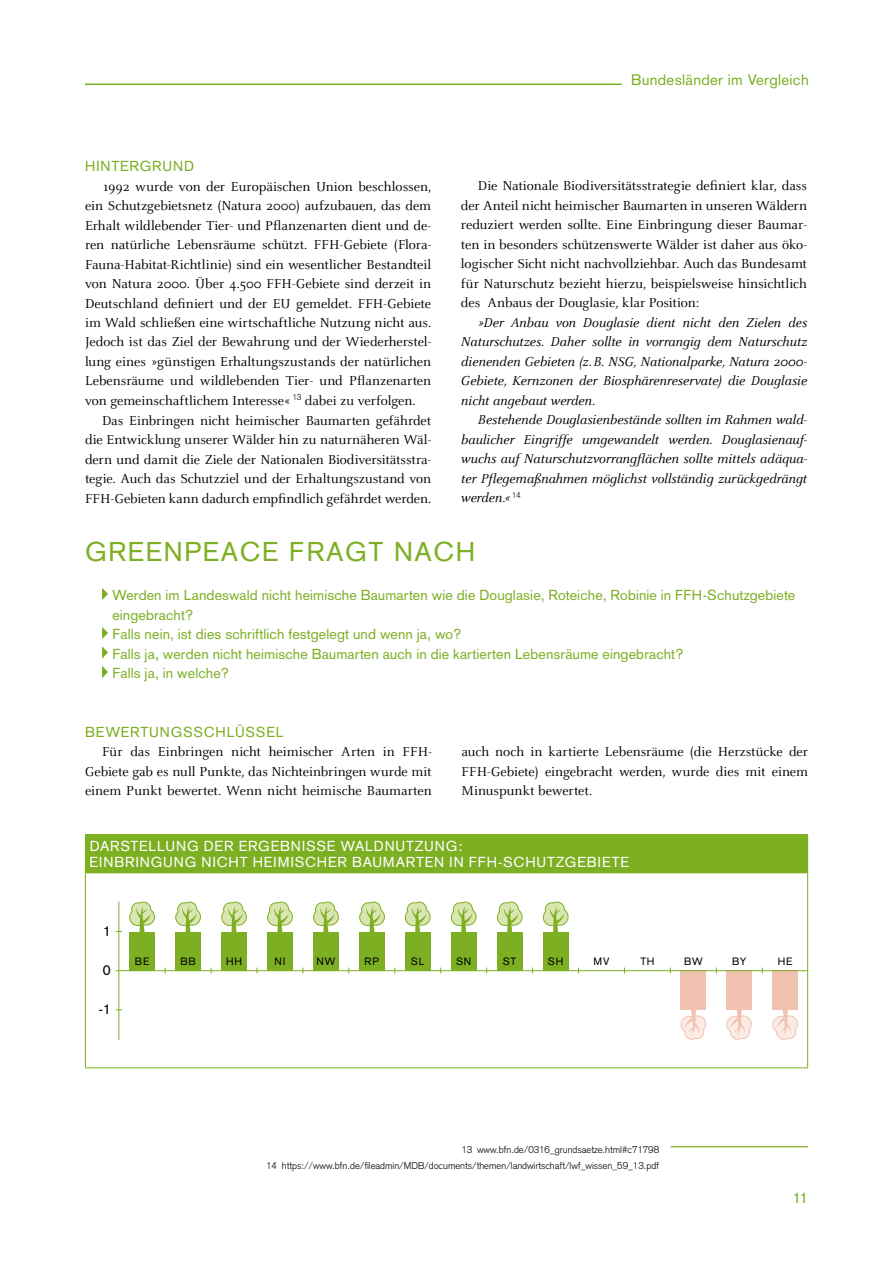
<style>
.page{position:relative;width:893px;height:1263px;background:#fff}
.page>*{position:absolute;margin:0;border:0;box-sizing:border-box;transform-origin:0 0}
.t1{font:26.85px "Akzidenz Grotesk";letter-spacing:.06em;color:#7daf23}
.t2{font:15px "Akzidenz Grotesk";letter-spacing:.02em;color:#7daf23}
.t3{font:14.25px/19.5px "Celeste";letter-spacing:-.005em;color:#000;text-align:justify}
.t4{font:italic 14.25px/19.5px "Celeste";letter-spacing:-.005em;color:#000;text-align:justify}
.t5{font:14.25px/19.5px "Akzidenz Grotesk";letter-spacing:.01em;color:#7daf23}
.t6{font:14.25px "Akzidenz Grotesk";letter-spacing:.06em;color:#fff}
.t7{font:14.25px "Akzidenz Grotesk";letter-spacing:.06em;color:#7daf23}
.t8{font:14.25px "Akzidenz Grotesk";color:#000}
.t9{font:10.5px "Akzidenz Grotesk";letter-spacing:.075em;color:#000}
.t10{font:300 9.75px/15.9px "Akzidenz Grotesk";color:#000;text-align:right}
</style>
<div class="page">
<hr style="left:85px;top:84px;width:537px;height:1px;background:#7daf23">
<div style="left:85px;top:834px;width:723px;height:39px;background:#7daf23"></div>
<hr style="left:85px;top:873px;width:1px;height:194px;background:#7daf23">
<hr style="left:807px;top:873px;width:1px;height:194px;background:#7daf23">
<hr style="left:85px;top:1067px;width:723px;height:1px;background:#7daf23">
<svg style="left:102px;top:588px;width:6px;height:12px"></svg>
<svg style="left:102px;top:627px;width:6px;height:12px"></svg>
<svg style="left:102px;top:646px;width:6px;height:13px"></svg>
<svg style="left:102px;top:666px;width:6px;height:12px"></svg>
<div style="left:543px;top:932px;width:25px;height:39px;background:#7daf23"></div>
<svg style="left:543px;top:901px;width:26px;height:31px"></svg>
<div style="left:497px;top:932px;width:25px;height:39px;background:#7daf23"></div>
<svg style="left:497px;top:901px;width:26px;height:31px"></svg>
<div style="left:451px;top:932px;width:25px;height:39px;background:#7daf23"></div>
<svg style="left:451px;top:901px;width:26px;height:31px"></svg>
<div style="left:405px;top:932px;width:25px;height:39px;background:#7daf23"></div>
<svg style="left:405px;top:901px;width:26px;height:31px"></svg>
<div style="left:359px;top:932px;width:26px;height:39px;background:#7daf23"></div>
<svg style="left:359px;top:901px;width:26px;height:31px"></svg>
<div style="left:313px;top:932px;width:26px;height:39px;background:#7daf23"></div>
<svg style="left:313px;top:901px;width:26px;height:31px"></svg>
<div style="left:267px;top:932px;width:26px;height:39px;background:#7daf23"></div>
<svg style="left:267px;top:901px;width:26px;height:31px"></svg>
<div style="left:221px;top:932px;width:26px;height:39px;background:#7daf23"></div>
<svg style="left:221px;top:901px;width:26px;height:31px"></svg>
<div style="left:175px;top:932px;width:26px;height:39px;background:#7daf23"></div>
<svg style="left:175px;top:901px;width:26px;height:31px"></svg>
<div style="left:681px;top:971px;width:25px;height:39px;background:#f1c2af"></div>
<svg style="left:680px;top:1009px;width:27px;height:31px"></svg>
<div style="left:726px;top:971px;width:26px;height:39px;background:#f1c2af"></div>
<svg style="left:726px;top:1010px;width:26px;height:30px"></svg>
<div style="left:772px;top:971px;width:26px;height:39px;background:#f1c2af"></div>
<svg style="left:772px;top:1010px;width:26px;height:30px"></svg>
<hr style="left:118px;top:902px;width:1px;height:138px;background:#7daf23">
<div style="left:129px;top:932px;width:26px;height:39px;background:#7daf23"></div>
<svg style="left:129px;top:901px;width:26px;height:31px"></svg>
<hr style="left:116px;top:970px;width:692px;height:1px;background:#7daf23">
<hr style="left:671px;top:1146px;width:137px;height:1px;background:#7daf23">
<p class="t2" style="left:631px;top:71px;width:179px">Bundesländer im Vergleich</p>
<p class="t7" style="left:85px;top:158px;width:111px">Hintergrund</p>
<p class="t3" style="left:85px;top:177px;width:348px;text-indent:17px">1992 wurde von der Europäischen Union beschlossen, ein Schutzgebietsnetz (Natura 2000) aufzubauen, das dem Erhalt wildlebender Tier- und Pflanzenarten dient und de&shy;ren natürliche Lebensräume schützt. FFH-Gebiete (Flora-Fauna-Habitat-Richtlinie) sind ein wesentlicher Bestandteil von Natura 2000. Über 4.500 FFH-Gebiete sind derzeit in Deutschland definiert und der EU gemeldet. FFH-Gebiete im Wald schließen eine wirtschaftliche Nutzung nicht aus.<br>Jedoch ist das Ziel der Bewahrung und der Wiederherstel&shy;lung eines »günstigen Erhaltungszustands der natürlichen Lebensräume und wildlebenden Tier- und Pflanzenarten von gemeinschaftlichem Interesse« <sup>13</sup> dabei zu verfolgen.</p>
<p class="t3" style="left:85px;top:411px;width:348px;text-indent:17px">Das Einbringen nicht heimischer Baumarten gefährdet die Entwicklung unserer Wälder hin zu naturnäheren Wäl&shy;dern und damit die Ziele der Nationalen Biodiversitätsstra&shy;tegie. Auch das Schutzziel und der Erhaltungszustand von FFH-Gebieten kann dadurch empfindlich gefährdet werden.</p>
<p class="t3" style="left:461px;top:177px;width:348px;text-indent:17px">Die Nationale Biodiversitätsstrategie definiert klar, dass der Anteil nicht heimischer Baumarten in unseren Wäldern reduziert werden sollte. Eine Einbringung dieser Baumar&shy;ten in besonders schützenswerte Wälder ist daher aus öko&shy;logischer Sicht nicht nachvollziehbar. Auch das Bundesamt für Naturschutz bezieht hierzu, beispielsweise hinsichtlich des Anbaus der Douglasie, klar Position:</p>
<p class="t4" style="left:461px;top:313px;width:348px;text-indent:17px">»Der Anbau von Douglasie dient nicht den Zielen des Naturschutzes. Daher sollte in vorrangig dem Naturschutz dienenden Gebieten (z.B. NSG, Nationalparke, Natura 2000- Gebiete, Kernzonen der Biosphärenreservate) die Douglasie nicht angebaut werden.</p>
<p class="t4" style="left:461px;top:411px;width:348px;text-indent:17px">Bestehende Douglasienbestände sollten im Rahmen wald&shy;baulicher Eingriffe umgewandelt werden. Douglasienauf&shy;wuchs auf Naturschutzvorrangflächen sollte mittels adäqua&shy;ter Pflegemaßnahmen möglichst vollständig zurückgedrängt werden.« <sup>14</sup></p>
<h1 class="t1" style="left:85px;top:536px;width:330px">Green peace fragt nach</h1>
<p class="t5" style="left:112px;top:585px;width:684px">Werden im Landeswald nicht heimische Baumarten wie die Douglasie, Roteiche, Robinie in FFH-Schutzgebiete eingebracht?<br>Falls nein, ist dies schriftlich festgelegt und wenn ja, wo?<br>Falls ja, werden nicht heimische Baumarten auch in die kartierten Lebensräume eingebracht?<br>Falls ja, in welche?</p>
<p class="t7" style="left:85px;top:723px;width:130px">Bewertun gsschl</p>
<p class="t5" style="left:235px;top:722px;width:45px">üssel</p>
<p class="t3" style="left:85px;top:742px;width:348px;text-indent:17px">Für das Einbringen nicht heimischer Arten in FFH-Gebiete gab es null Punkte, das Nichteinbringen wurde mit einem Punkt bewertet. Wenn nicht heimische Baumarten</p>
<p class="t3" style="left:461px;top:742px;width:348px">auch noch in kartierte Lebensräume (die Herzstücke der FFH-Gebiete) eingebracht werden, wurde dies mit einem Minuspunkt bewertet.</p>
<p class="t6" style="left:90px;top:837px;width:200px">Darstellung der Ergebni</p>
<p class="t6" style="left:306px;top:837px;width:47px">sse Wal</p>
<p class="t6" style="left:374px;top:837px;width:90px">dnutzung:</p>
<p class="t6" style="left:90px;top:854px;width:10px">Einb</p>
<p class="t6" style="left:125px;top:854px;width:87px">ringung nicht</p>
<p class="t6" style="left:253px;top:854px;width:262px">h eimisch er Baumarten in FFH-Sch</p>
<p class="t6" style="left:537px;top:854px;width:94px">utzgebi ete</p>
<p class="t8" style="left:103px;top:923px;width:9px">1</p>
<p class="t8" style="left:103px;top:962px;width:9px">0</p>
<p class="t8" style="left:99px;top:1001px;width:13px">-1</p>
<p class="t9" style="left:135px;top:955px;width:15px">BE</p>
<p class="t9" style="left:180px;top:955px;width:17px">BB</p>
<p class="t9" style="left:226px;top:955px;width:17px">HH</p>
<p class="t9" style="left:275px;top:955px;width:12px">NI</p>
<p class="t9" style="left:317px;top:955px;width:20px">NW</p>
<p class="t9" style="left:365px;top:955px;width:8px">RP</p>
<p class="t9" style="left:411px;top:955px;width:15px">SL</p>
<p class="t9" style="left:456px;top:955px;width:17px">SN</p>
<p class="t9" style="left:503px;top:955px;width:15px">ST</p>
<p class="t9" style="left:548px;top:955px;width:17px">SH</p>
<p class="t9" style="left:594px;top:955px;width:17px">MV</p>
<p class="t9" style="left:640px;top:955px;width:16px">TH</p>
<p class="t9" style="left:684px;top:955px;width:20px">BW</p>
<p class="t9" style="left:732px;top:955px;width:16px">BY</p>
<p class="t9" style="left:778px;top:955px;width:15px">HE</p>
<p class="t10" style="left:266px;top:1142px;width:394px">13 www.bfn.de/0316_grundsaetze.html#c71798<br>14 https://www.bfn.de/fileadmin/MDB/documents/themen/landwirtschaft/lwf_wissen_59_13.pdf</p>
<p class="t2" style="left:793px;top:1189px;width:17px">11</p>
</div>
